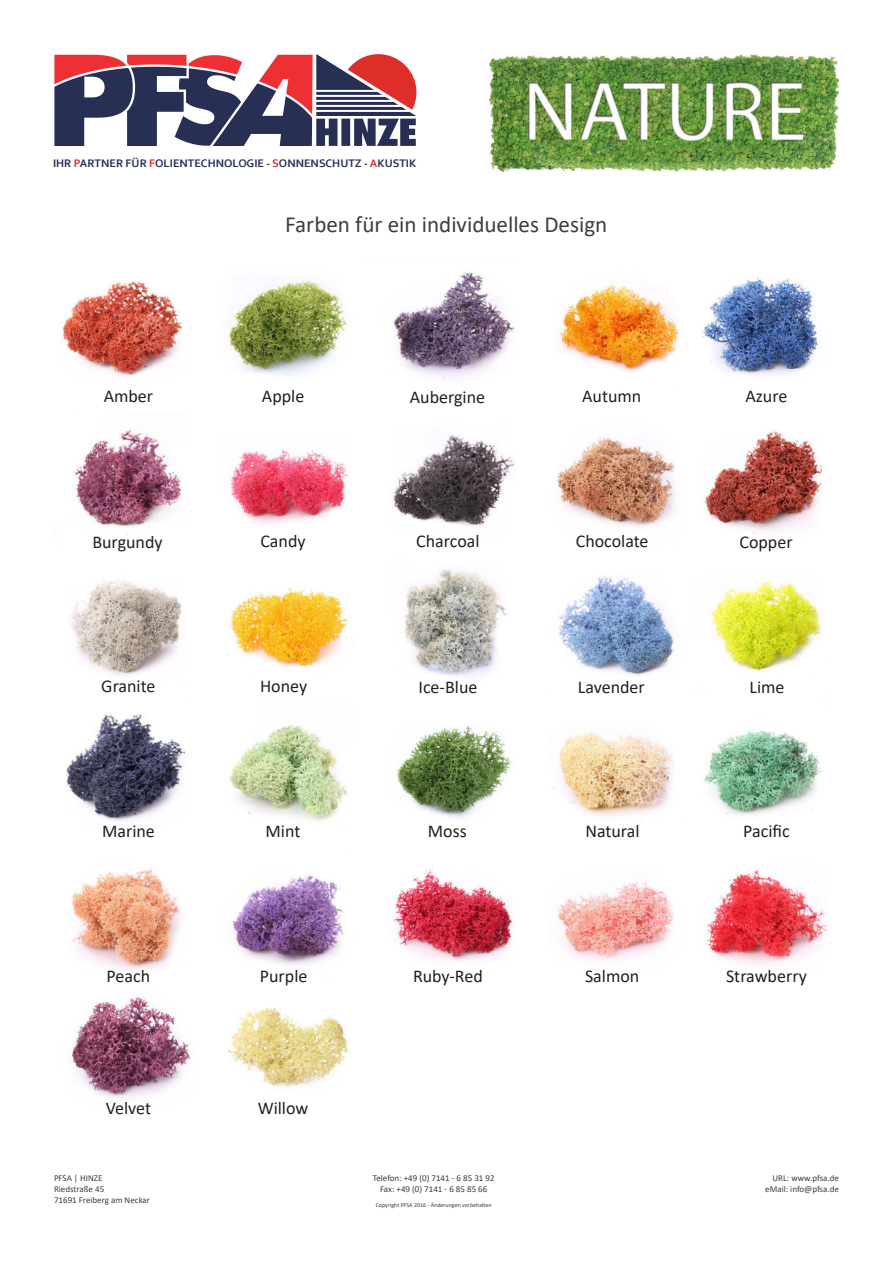
<style>
.page{position:relative;width:893px;height:1263px;background:#fff}
.page>*{position:absolute;margin:0;border:0;box-sizing:border-box;transform-origin:0 0}
.t1{font:23.1px "Calibri";color:#3d3e3f}
.t2{font:18px "Calibri";color:#231f20}
.t3{font:700 11.55px "Corbel";color:#282f55}
.t4{font:9px/10.8px "Calibri";color:#3d3e3f}
.t5{font:6px "Calibri";color:#3d3e3f}
.s1{color:#de2e2a}
.s2{color:#e1312a}
</style>
<div class="page">
<img style="left:489px;top:54px;width:350px;height:117px">
<svg style="left:54px;top:54px;width:362px;height:92px"></svg>
<img style="left:229px;top:280px;width:118px;height:96px">
<img style="left:393px;top:272px;width:122px;height:107px">
<img style="left:559px;top:281px;width:121px;height:90px">
<img style="left:702px;top:277px;width:118px;height:98px">
<img style="left:73px;top:429px;width:109px;height:108px">
<img style="left:229px;top:450px;width:120px;height:74px">
<img style="left:393px;top:435px;width:122px;height:91px">
<img style="left:556px;top:437px;width:120px;height:90px">
<img style="left:704px;top:430px;width:119px;height:104px">
<img style="left:70px;top:580px;width:112px;height:95px">
<img style="left:226px;top:586px;width:127px;height:82px">
<img style="left:404px;top:569px;width:102px;height:107px">
<img style="left:558px;top:575px;width:116px;height:100px">
<img style="left:710px;top:580px;width:112px;height:93px">
<img style="left:66px;top:714px;width:119px;height:113px">
<img style="left:229px;top:724px;width:119px;height:97px">
<img style="left:396px;top:725px;width:116px;height:93px">
<img style="left:552px;top:731px;width:122px;height:107px">
<img style="left:704px;top:730px;width:117px;height:85px">
<img style="left:71px;top:868px;width:111px;height:102px">
<img style="left:232px;top:875px;width:112px;height:91px">
<img style="left:394px;top:869px;width:120px;height:92px">
<img style="left:557px;top:882px;width:117px;height:79px">
<img style="left:706px;top:870px;width:122px;height:113px">
<img style="left:71px;top:995px;width:120px;height:103px">
<img style="left:226px;top:1008px;width:124px;height:80px">
<img style="left:61px;top:281px;width:121px;height:96px">
<p class="t3" style="left:53px;top:156px;width:365px">IHR <span class="s1">P</span>ARTNER FÜR <span class="s2">F</span>OLIENTECHNOLOGIE - <span class="s1">S</span>ONNENSCHUTZ - <span class="s1">A</span>KUSTIK</p>
<p class="t1" style="left:285px;top:213px;width:324px">Farben für ein individuelles Design</p>
<p class="t2" style="left:104px;top:388px;width:51px">Amber</p>
<p class="t2" style="left:262px;top:387px;width:44px">Apple</p>
<p class="t2" style="left:410px;top:388px;width:77px">Aubergine</p>
<p class="t2" style="left:582px;top:388px;width:61px">Autumn</p>
<p class="t2" style="left:745px;top:388px;width:43px">Azure</p>
<p class="t2" style="left:92px;top:533px;width:72px">Burgundy</p>
<p class="t2" style="left:260px;top:533px;width:47px">Candy</p>
<p class="t2" style="left:416px;top:533px;width:65px">Charcoal</p>
<p class="t2" style="left:576px;top:533px;width:74px">Chocolate</p>
<p class="t2" style="left:739px;top:534px;width:55px">Copper</p>
<p class="t2" style="left:101px;top:678px;width:56px">Granite</p>
<p class="t2" style="left:260px;top:678px;width:49px">Honey</p>
<p class="t2" style="left:418px;top:678px;width:60px">Ice-Blue</p>
<p class="t2" style="left:578px;top:679px;width:68px">Lavender</p>
<p class="t2" style="left:750px;top:679px;width:37px">Lime</p>
<p class="t2" style="left:102px;top:822px;width:54px">Marine</p>
<p class="t2" style="left:266px;top:822px;width:36px">Mint</p>
<p class="t2" style="left:428px;top:822px;width:40px">Moss</p>
<p class="t2" style="left:585px;top:822px;width:56px">Natural</p>
<p class="t2" style="left:743px;top:818px;width:48px">Paciic</p>
<p class="t2" style="left:107px;top:967px;width:45px">Peach</p>
<p class="t2" style="left:260px;top:968px;width:49px">Purple</p>
<p class="t2" style="left:413px;top:968px;width:71px">Ruby-Red</p>
<p class="t2" style="left:585px;top:968px;width:56px">Salmon</p>
<p class="t2" style="left:726px;top:968px;width:82px">Strawberry</p>
<p class="t2" style="left:106px;top:1099px;width:47px">Velvet</p>
<p class="t2" style="left:258px;top:1099px;width:52px">Willow</p>
<p class="t4" style="left:54px;top:1173px;width:98px">PFSA | HINZE<br>Riedstraße 45<br>71691 Freiberg am Neckar</p>
<p class="t4" style="left:765px;top:1173px;width:75px;text-align:right">URL: www.pfsa.de eMail: info@pfsa.de</p>
<p class="t4" style="left:373px;top:1173px;width:123px;text-align:center">Telefon: +49 (0) 7141 - 6 85 31 92<br>Fax: +49 (0) 7141 - 6 85 85 66</p>
<p class="t5" style="left:376px;top:1202px;width:117px">Copyright PFSA 2016 - Änderungen vorbehalten</p>
</div>
